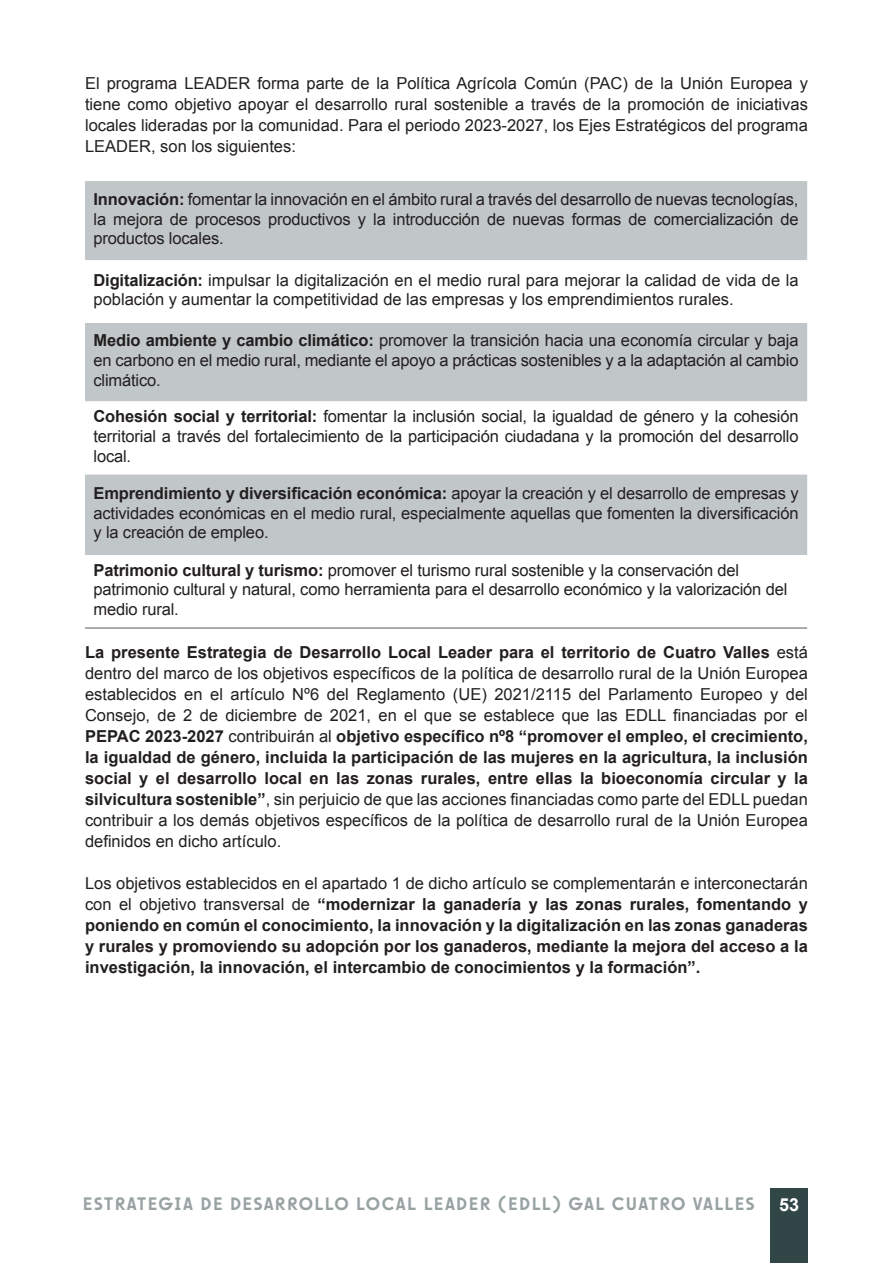
<style>
.page{position:relative;width:893px;height:1263px;background:#fff}
.page>*{position:absolute;margin:0;border:0;box-sizing:border-box;transform-origin:0 0}
.t1{font:500 18px "Sawton Bauhaus";letter-spacing:.07em;color:#98a2a3}
.t2{font:700 18px "Arial";color:#fff}
.texto{font:16.5px/21px "Arial";letter-spacing:-.01em;color:#231f20;text-align:justify}
.texto-2{font:700 16.5px/21px "Arial";color:#231f20;text-align:justify}
.s1{font-weight:700}
.s2{font-weight:400}
</style>
<div class="page">
<div style="left:770px;top:1189px;width:38px;height:74px;background:#314647"></div>
<div style="left:85px;top:181px;width:722px;height:79px;background:#c1c7c8"></div>
<svg style="left:85px;top:323px;width:722px;height:305px;fill:#c1c7c8"></svg>
<hr style="left:85px;top:628px;width:722px;height:1px;background:#57585a">
<p class="texto" style="left:85px;top:72px;width:724px">El programa LEADER forma parte de la Política Agrícola Común (PAC) de la Unión Europea y tiene como objetivo apoyar el desarrollo rural sostenible a través de la promoción de iniciativas locales lideradas por la comunidad. Para el periodo 2023-2027, los Ejes Estratégicos del programa LEADER, son los siguientes:</p>
<p class="texto" style="left:94px;top:189px;width:706px;line-height:19.8px"><span class="s1">Innovación:</span> fomentar la innovación en el ámbito rural a través del desarrollo de nuevas tecnologías, la mejora de procesos productivos y la introducción de nuevas formas de comercialización de productos locales.</p>
<p class="texto" style="left:94px;top:270px;width:707px;line-height:19.8px"><span class="s1">Digitalización:</span> impulsar la digitalización en el medio rural para mejorar la calidad de vida de la población y aumentar la competitividad de las empresas y los emprendimientos rurales.</p>
<p class="texto" style="left:94px;top:331px;width:706px;line-height:19.8px"><span class="s1">Medio ambiente y cambio climático:</span> promover la transición hacia una economía circular y baja en carbono en el medio rural, mediante el apoyo a prácticas sostenibles y a la adaptación al cambio climático.</p>
<p class="texto" style="left:94px;top:406px;width:706px;line-height:19.8px"><span class="s1">Cohesión social y territorial:</span> fomentar la inclusión social, la igualdad de género y la cohesión territorial a través del fortalecimiento de la participación ciudadana y la promoción del desarrollo local.</p>
<p class="texto" style="left:94px;top:483px;width:706px;line-height:19.8px"><span class="s1">Emprendimiento y diversificación económica:</span> apoyar la creación y el desarrollo de empresas y actividades económicas en el medio rural, especialmente aquellas que fomenten la diversificación y la creación de empleo.</p>
<p class="texto" style="left:94px;top:560px;width:695px;line-height:19.8px;text-align:left"><span class="s1">Patrimonio cultural y turismo:</span> promover el turismo rural sostenible y la conservación del patrimonio cultural y natural, como herramienta para el desarrollo económico y la valorización del medio rural.</p>
<p class="texto" style="left:85px;top:642px;width:724px"><span class="s1">La presente Estrategia de Desarrollo Local Leader para el territorio de Cuatro Valles</span> está dentro del marco de los objetivos específicos de la política de desarrollo rural de la Unión Europea establecidos en el artículo Nº6 del Reglamento (UE) 2021/2115 del Parlamento Europeo y del Consejo, de 2 de diciembre de 2021, en el que se establece que las EDLL financiadas por el <span class="s1">PEPAC 2023-2027</span> contribuirán al <span class="s1">objetivo específico nº8 “promover el empleo, el crecimiento, la igualdad de género, incluida la participación de las mujeres en la agricultura, la inclusión social y el desarrollo local en las zonas rurales, entre ellas la bioeconomía circular y la silvicultura sostenible”</span>, sin perjuicio de que las acciones financiadas como parte del EDLL puedan contribuir a los demás objetivos específicos de la política de desarrollo rural de la Unión Europea definidos en dicho artículo.</p>
<p class="texto-2" style="left:85px;top:873px;width:724px"><span class="s2">Los objetivos establecidos en el apartado 1 de dicho artículo se complementarán e interconectarán con el objetivo transversal de</span> “modernizar la ganadería y las zonas rurales, fomentando y poniendo en común el conocimiento, la innovación y la digitalización en las zonas ganaderas y rurales y promoviendo su adopción por los ganaderos, mediante la mejora del acceso a la investigación, la innovación, el intercambio de conocimientos y la formación”.</p>
<p class="t1" style="left:83px;top:1193px;width:673px">ESTRATEGIA DE DESARROLLO LOCAL LEADER (EDLL) GAL CUATRO VALLES</p>
<p class="t2" style="left:779px;top:1193px;width:22px">53</p>
</div>
